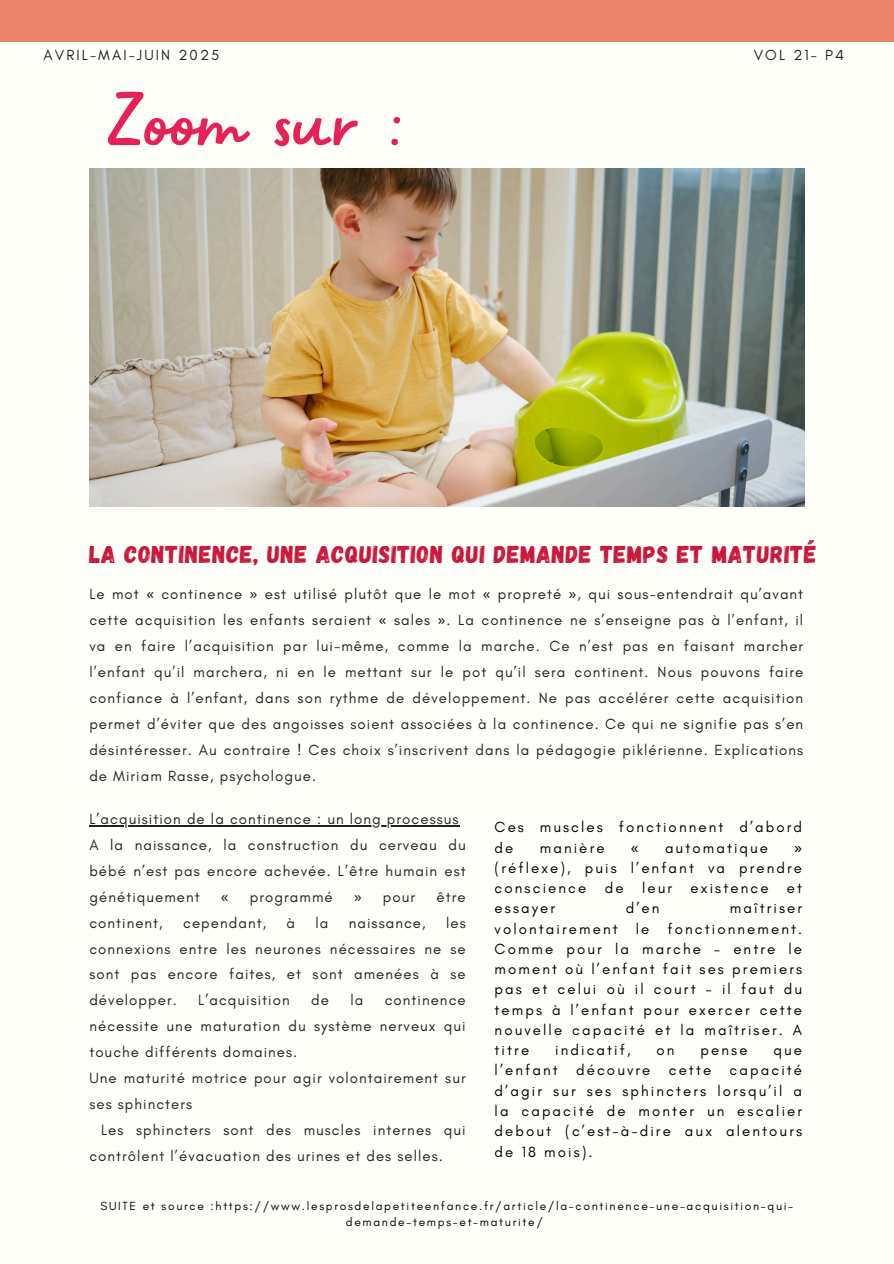
<style>
.page{position:relative;width:894px;height:1264px;background:#fff}
.page>*{position:absolute;margin:0;border:0;box-sizing:border-box;transform-origin:0 0}
.t1{font:87px "Sweet Apricot";color:#e52155}
.t2{font:24.3px "Gagalin";letter-spacing:.03em;color:#c9193b}
.t3{font:15px/25.8px "Glacial Indifference";letter-spacing:.07em;color:#222;text-align:justify}
.t4{font:15px/20.2px "Glacial Indifference";letter-spacing:.14em;color:#000;text-align:justify}
.t5{font:15px "Noto Sans";color:#222}
.t6{font:15px "Noto Sans";color:#000}
.t7{font:14.85px "Glacial Indifference";letter-spacing:.14em;color:#222}
.t8{font:12px/16px "Glacial Indifference";letter-spacing:.14em;color:#000;text-align:center}
.s1{font-family:"Noto Sans"}
</style>
<div class="page">
<div style="left:0;top:0;width:893px;height:1263px;background:#fffff9"></div>
<img style="left:89px;top:168px;width:715px;height:339px">
<div style="left:0;top:0;width:893px;height:42px;background:#ec836d"></div>
<hr style="left:89px;top:825px;width:370px;height:1px;background:#222">
<p class="t7" style="left:44px;top:46px;width:177px">AVRIL-MAI-JUIN 2025</p>
<h2 class="t7" style="left:753px;top:46px;width:92px">VOL 21- P4</h2>
<h3 class="t1" style="left:108px;top:64px;width:296px">Zoom sur :</h3>
<h1 class="t2" style="left:89px;top:539px;width:728px">LA CONTINENCE, UNE ACQUISITION QUI DEMANDE TEMPS ET MATURITÉ</h1>
<h3 class="t3" style="left:89px;top:581px;width:715px">Le mot <span class="s1">«</span> continence <span class="s1">»</span> est utilisé plutôt que le mot <span class="s1">«</span> propreté <span class="s1">»</span>, qui sous-entendrait qu’avant cette acquisition les enfants seraient <span class="s1">«</span> sales <span class="s1">»</span>. La continence ne s’enseigne pas à l’enfant, il va en faire l’acquisition par lui-même, comme la marche. Ce n’est pas en faisant marcher l’enfant qu’il marchera, ni en le mettant sur le pot qu’il sera continent. Nous pouvons faire confiance à l’enfant, dans son rythme de développement. Ne pas accélérer cette acquisition permet d’éviter que des angoisses soient associées à la continence. Ce qui ne signifie pas s’en désintéresser. Au contraire ! Ces choix s’inscrivent dans la pédagogie piklérienne. Explications de Miriam Rasse, psychologue.</h3>
<p class="t3" style="left:89px;top:806px;width:378px;text-align:left">L’acquisition de la continence : un long processus A la naissance, la construction du cerveau du bébé n’est pas encore achevée. L’être humain est génétiquement</p>
<p class="t5" style="left:221px;top:885px;width:9px">«</p>
<p class="t3" style="left:250px;top:883px;width:84px">programmé</p>
<p class="t3" style="left:354px;top:883px;width:63px"><span class="s1">»</span> pour</p>
<p class="t3" style="left:436px;top:883px;width:31px">être</p>
<p class="t3" style="left:89px;top:909px;width:378px;text-indent:356px">les connexions entre les neurones nécessaires ne se sont pas encore faites, et sont amenées à se développer.</p>
<p class="t3" style="left:89px;top:909px;width:75px">continent,</p>
<p class="t3" style="left:183px;top:909px;width:84px">cependant,</p>
<p class="t3" style="left:286px;top:909px;width:10px">à</p>
<p class="t3" style="left:315px;top:909px;width:14px">la</p>
<p class="t3" style="left:349px;top:909px;width:78px">naissance,</p>
<p class="t3" style="left:198px;top:987px;width:93px">L’acquisition</p>
<p class="t3" style="left:311px;top:987px;width:19px">de</p>
<p class="t3" style="left:350px;top:987px;width:14px">la</p>
<p class="t3" style="left:384px;top:987px;width:82px">continence</p>
<p class="t3" style="left:89px;top:1013px;width:378px">nécessite une maturation du système nerveux qui</p>
<p class="t3" style="left:89px;top:1038px;width:209px">touche différents domaines.</p>
<p class="t3" style="left:89px;top:1064px;width:378px">Une maturité motrice pour agir volontairement sur</p>
<p class="t3" style="left:89px;top:1090px;width:104px">ses sphincters</p>
<p class="t3" style="left:101px;top:1116px;width:366px">Les sphincters sont des muscles internes qui</p>
<p class="t3" style="left:89px;top:1142px;width:355px">contrôlent l’évacuation des urines et des selles.</p>
<h4 class="t4" style="left:494px;top:817px;width:309px">Ces muscles fonctionnent d’abord de</h4>
<h4 class="t4" style="left:539px;top:837px;width:66px">manière</h4>
<h4 class="t6" style="left:630px;top:836px;width:9px">«</h4>
<h4 class="t4" style="left:664px;top:837px;width:105px">automatique</h4>
<h4 class="t4" style="left:494px;top:837px;width:309px;text-indent:300px"><span class="s1">» </span>(réflexe), puis l’enfant va prendre conscience de leur existence et essayer</h4>
<h4 class="t4" style="left:625px;top:898px;width:35px">d’en</h4>
<h4 class="t4" style="left:494px;top:898px;width:309px;text-indent:235px">maîtriser volontairement le fonctionnement.<br>Comme pour la marche – entre le moment où l’enfant fait ses premiers pas et celui où il court – il faut du temps à l’enfant pour exercer cette nouvelle capacité et la maîtriser. A titre</h4>
<h4 class="t4" style="left:555px;top:1039px;width:77px">indicatif,</h4>
<h4 class="t4" style="left:656px;top:1039px;width:19px">on</h4>
<h4 class="t4" style="left:700px;top:1039px;width:48px">pense</h4>
<h4 class="t4" style="left:494px;top:1039px;width:309px;text-indent:279px">que l’enfant découvre cette capacité d’agir sur ses sphincters lorsqu’il a la capacité de monter un escalier debout (c’est-à-dire aux alentours de 18 mois).</h4>
<h4 class="t8" style="left:100px;top:1198px;width:694px">SUITE et source :https://www.lesprosdelapetiteenfance.fr/article/la-continence-une-acquisition-qui&shy;demande-temps-et-maturite/</h4>
</div>
